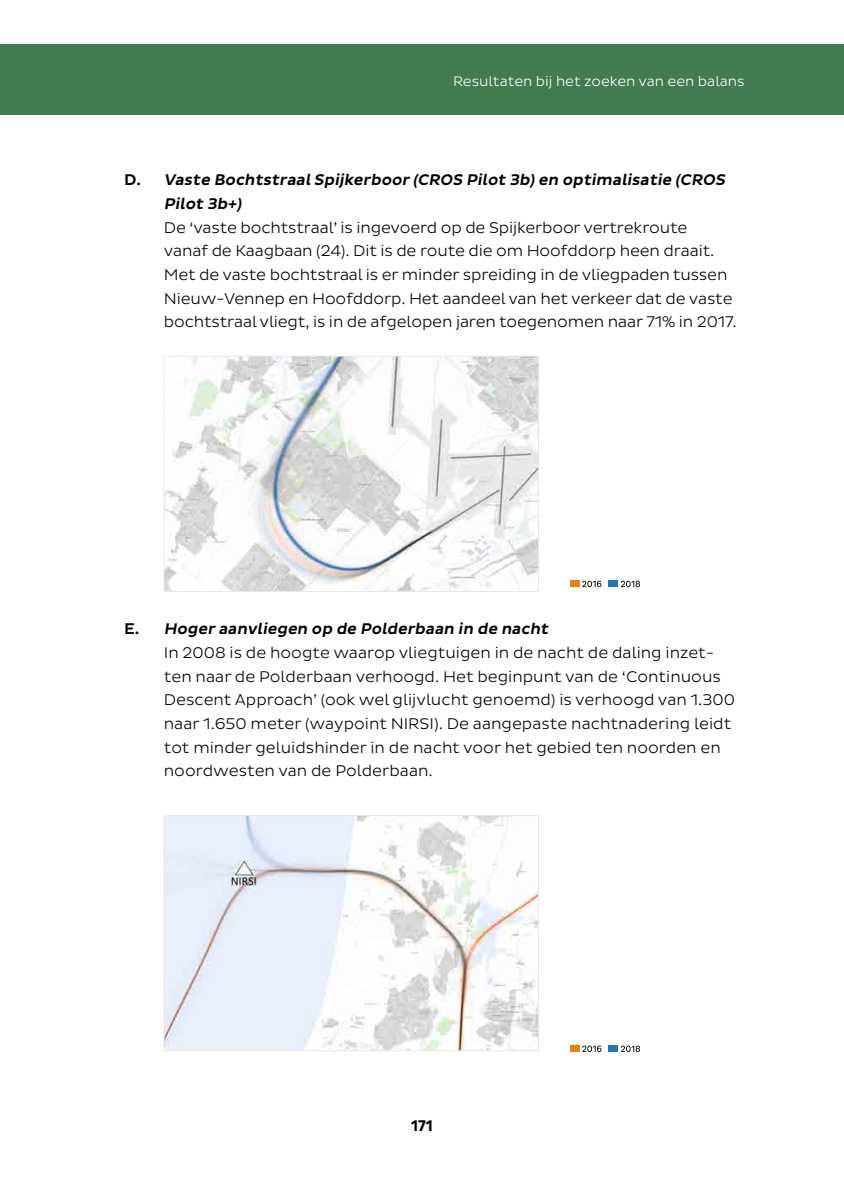
<style>
.page{position:relative;width:844px;height:1191px;background:#fff}
.page>*{position:absolute;margin:0;border:0;box-sizing:border-box;transform-origin:0 0}
.t1{font:300 15.75px/23.6px "Pluto Sans";letter-spacing:-.01em;color:#000}
.t2{font:italic 500 15.75px/23.6px "Pluto Sans";color:#000}
.t3{font:700 15.75px "Pluto Sans Cond";color:#000}
.t4{font:300 14px "Pluto Sans";color:#fff}
.s1{font-style:normal}
.s2{font-weight:500}
.s3{font-weight:500;font-style:italic}
</style>
<div class="page">
<div style="left:0;top:44px;width:843px;height:70px;background:#427b52"></div>
<img style="left:166px;top:358px;width:370px;height:231px">
<div style="left:164px;top:356px;width:374px;height:235px;border:1px solid #e8e8e8"></div>
<img style="left:166px;top:817px;width:370px;height:232px">
<div style="left:164px;top:815px;width:374px;height:236px;border:1px solid #e8e8e8"></div>
<div style="left:570px;top:580px;width:9px;height:7px;background:#ef7e19"></div>
<div style="left:608px;top:580px;width:10px;height:7px;background:#1e75bb"></div>
<svg style="left:582px;top:581px;width:19px;height:6px"></svg>
<svg style="left:620px;top:581px;width:19px;height:6px"></svg>
<div style="left:570px;top:1045px;width:9px;height:6px;background:#ef7e19"></div>
<div style="left:608px;top:1045px;width:10px;height:6px;background:#1e75bb"></div>
<svg style="left:582px;top:1045px;width:19px;height:7px"></svg>
<svg style="left:620px;top:1045px;width:19px;height:7px"></svg>
<p class="t4" style="left:453px;top:73px;width:293px">Resultaten bij het zoeken van een balans</p>
<p class="t2" style="left:164px;top:169px;width:565px;text-indent:-40px"><span class="s1">D .</span> Vaste BochtstraalSpij kerboor (CROS Pilot 3b)en optimalisatie (CROS<br>Pilot 3b+)</p>
<p class="t1" style="left:164px;top:216px;width:574px">De ‘vaste bochtstraal’ is ingevoerd op de Spijkerboor vertrekroute<br>vanaf de Kaagbaan (24). Dit is de route die om Hoofddorp heen draait.<br>Met de vaste bochtstraal is er minder spreiding in de vliegpaden tussen Nieuw-Vennep en Hoofddorp. Het aandeel van het verkeer dat de vaste bochtstraal vliegt, is in de afgelopen jaren toegenomen naar 71% in 2017.</p>
<p class="t1" style="left:164px;top:617px;width:572px;text-indent:-40px"><span class="s2">E .</span> <span class="s3">Hoger aanvliegen op de Polderbaan in de nacht<br></span>In 2008 is de hoogte waarop vliegtuigen in de nacht de daling inzet&shy;ten naar de Polderbaan verhoogd. Het beginpunt van de ‘Continuous Descent Approach’ (ook wel glijvlucht genoemd) is verhoogd van 1.300 naar 1.650 meter (waypoint NIRSI). De aangepaste nachtnadering leidt tot minder geluidshinder in de nacht voor het gebied ten noorden en noordwesten van de Polderbaan.</p>
<p class="t3" style="left:411px;top:1116px;width:23px">171</p>
</div>
